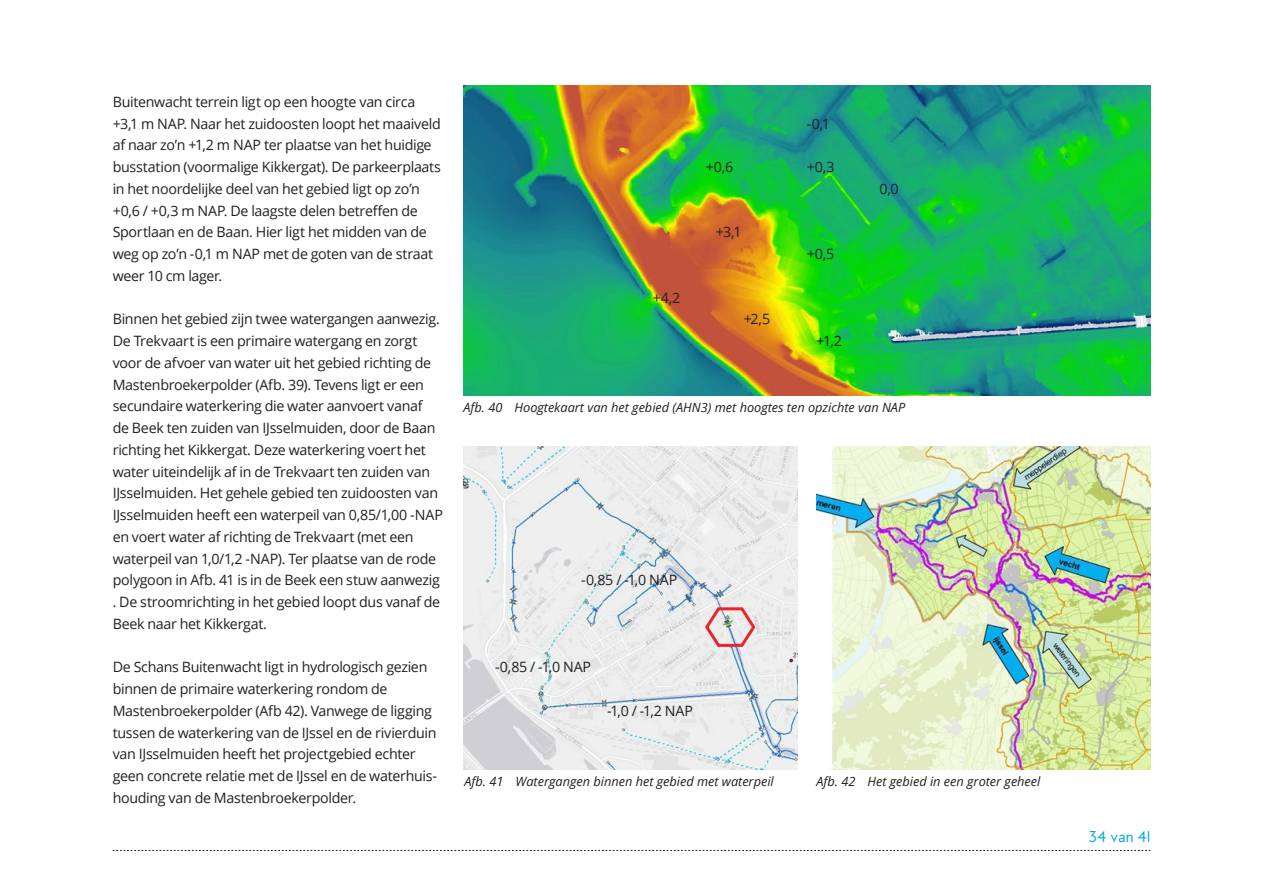
<style>
.page{position:relative;width:1263px;height:893px;background:#fff}
.page>*{position:absolute;margin:0;border:0;box-sizing:border-box;transform-origin:0 0}
.Broodtekst{font:14.25px/21.8px "Open Sans";letter-spacing:-.02em;color:#231f20}
.t1{font:14.25px "MB Empire";color:#00a5da}
.t2{font:italic 12.75px "Open Sans";color:#231f20}
</style>
<div class="page">
<svg style="left:113px;top:850px;width:1037px;height:1px"></svg>
<img style="left:463px;top:85px;width:687px;height:311px">
<img style="left:463px;top:446px;width:334px;height:324px">
<img style="left:816px;top:446px;width:334px;height:324px">
<svg style="left:703px;top:605px;width:54px;height:43px"></svg>
<p class="Broodtekst" style="left:113px;top:90px;width:330px">Buitenwacht terrein ligt op een hoogte van circa +3,1 m NAP. Naar het zuidoosten loopt het maaiveld af naar zo’n +1,2 m NAP ter plaatse van het huidige busstation (voormalige Kikkergat). De parkeerplaats in het noordelijke deel van het gebied ligt op zo’n +0,6 / +0,3 m NAP. De laagste delen betreffen de Sportlaan en de Baan. Hier ligt het midden van de weg op zo’n -0,1 m NAP met de goten van de straat weer 10 cm lager.</p>
<p class="Broodtekst" style="left:113px;top:308px;width:332px">Binnen het gebied zijn twee watergangen aanwezig.<br>De Trekvaart is een primaire watergang en zorgt voor de afvoer van water uit het gebied richting de Mastenbroekerpolder (Afb. 39). Tevens ligt er een secundaire waterkering die water aanvoert vanaf<br>de Beek ten zuiden van IJsselmuiden, door de Baan richting het Kikkergat. Deze waterkering voert het water uiteindelijk af in de Trekvaart ten zuiden van IJsselmuiden. Het gehele gebied ten zuidoosten van IJsselmuiden heeft een waterpeil van 0,85/1,00 -NAP en voert water af richting de Trekvaart (met een waterpeil van 1,0/1,2 -NAP). Ter plaatse van de rode polygoon in Afb. 41 is in de Beek een stuw aanwezig . De stroomrichting in het gebied loopt dus vanaf de Beek naar het Kikkergat.</p>
<p class="Broodtekst" style="left:113px;top:656px;width:326px">De Schans Buitenwacht ligt in hydrologisch gezien binnen de primaire waterkering rondom de Mastenbroekerpolder (Afb 42). Vanwege de ligging tussen de waterkering van de IJssel en de rivierduin van IJsselmuiden heeft het projectgebied echter geen concrete relatie met de IJssel en de waterhuis&shy;houding van de Mastenbroekerpolder.</p>
<p class="Broodtekst" style="left:807px;top:112px;width:25px">-0,1</p>
<p class="Broodtekst" style="left:653px;top:286px;width:29px">+4,2</p>
<p class="Broodtekst" style="left:706px;top:156px;width:29px">+0,6</p>
<p class="Broodtekst" style="left:807px;top:156px;width:29px">+0,3</p>
<p class="Broodtekst" style="left:716px;top:221px;width:27px">+3,1</p>
<p class="Broodtekst" style="left:744px;top:308px;width:28px">+2,5</p>
<p class="Broodtekst" style="left:807px;top:243px;width:29px">+0,5</p>
<p class="Broodtekst" style="left:816px;top:330px;width:27px">+1,2</p>
<p class="Broodtekst" style="left:879px;top:177px;width:21px">0,0</p>
<p class="t2" style="left:463px;top:398px;width:443px">Afb. 40 Hoogtekaart van het gebied (AHN3) met hoogtes ten opzichte van NAP</p>
<p class="Broodtekst" style="left:581px;top:569px;width:98px">-0,85 / -1,0 NAP</p>
<p class="Broodtekst" style="left:495px;top:656px;width:98px">-0,85 / -1,0 NAP</p>
<p class="Broodtekst" style="left:607px;top:699px;width:88px">-1,0 / -1,2 NAP</p>
<p class="t2" style="left:465px;top:772px;width:311px">Afb. 41 Watergangen binnen het gebied met waterpeil</p>
<p class="t2" style="left:816px;top:772px;width:225px">Afb. 42 Het gebied in een groter geheel</p>
<p class="t1" style="left:1088px;top:827px;width:64px">34 van 41</p>
</div>
